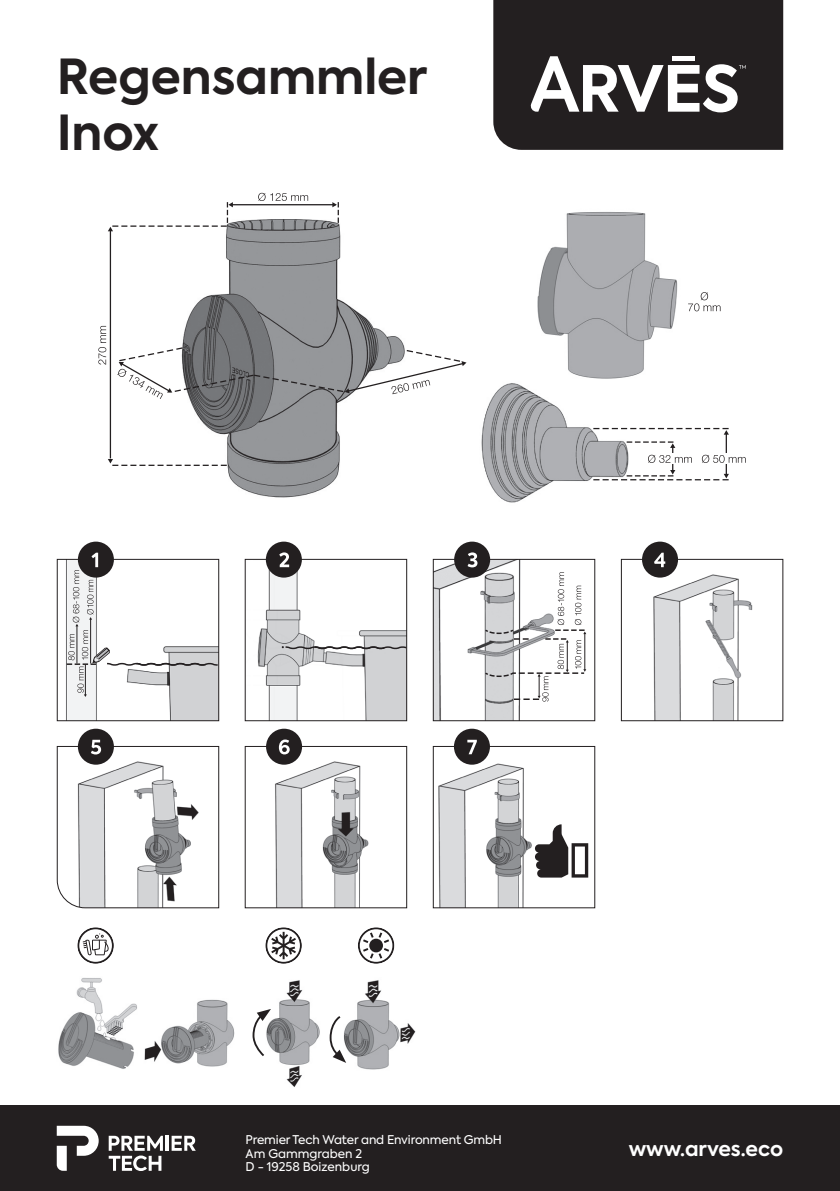
<style>
.page{position:relative;width:840px;height:1191px;background:#fff}
.page>*{position:absolute;margin:0;border:0;box-sizing:border-box;transform-origin:0 0}
.t1{font:700 48px/56px "Axiforma";color:#231f20}
.t2{font:700 20px "Axiforma";color:#fff}
.t3{font:12px/13.6px "Axiforma";letter-spacing:-.01em;color:#fff}
</style>
<div class="page">
<div style="left:0;top:1105px;width:839px;height:86px;background:#231f20"></div>
<hr style="left:166px;top:1135px;width:3px;height:15px;background:#fff">
<svg style="left:171px;top:1135px;width:25px;height:15px"></svg>
<svg style="left:57px;top:1125px;width:42px;height:45px"></svg>
<svg style="left:109px;top:1135px;width:54px;height:36px"></svg>
<div style="left:493px;top:0;width:289px;height:150px;background:#231f20"></div>
<svg style="left:530px;top:56px;width:215px;height:56px"></svg>
<img style="left:271px;top:980px;width:49px;height:107px">
<svg style="left:358px;top:927px;width:36px;height:36px"></svg>
<div style="left:369px;top:938px;width:14px;height:14px;background:#231f20;border-radius:50%"></div>
<svg style="left:265px;top:927px;width:37px;height:36px"></svg>
<img style="left:66px;top:561px;width:151px;height:158px">
<div style="left:57px;top:559px;width:162px;height:162px;border:1px solid #231f20"></div>
<img style="left:346px;top:980px;width:69px;height:90px">
<svg style="left:252px;top:1009px;width:19px;height:47px"></svg>
<svg style="left:329px;top:1016px;width:17px;height:47px"></svg>
<div style="left:78px;top:541px;width:36px;height:36px;background:#231f20;border-radius:50%"></div>
<svg style="left:67px;top:552px;width:152px;height:145px"></svg>
<img style="left:649px;top:561px;width:104px;height:158px">
<div style="left:620px;top:559px;width:162px;height:162px;border:1px solid #231f20"></div>
<div style="left:641px;top:541px;width:36px;height:36px;background:#231f20;border-radius:50%"></div>
<svg style="left:654px;top:552px;width:11px;height:15px"></svg>
<img style="left:271px;top:750px;width:98px;height:156px">
<div style="left:244px;top:746px;width:163px;height:162px;border:1px solid #231f20"></div>
<div style="left:266px;top:728px;width:36px;height:36px;background:#231f20;border-radius:50%"></div>
<svg style="left:279px;top:739px;width:10px;height:15px"></svg>
<img style="left:58px;top:978px;width:79px;height:91px">
<svg style="left:77px;top:927px;width:37px;height:36px"></svg>
<img style="left:144px;top:999px;width:90px;height:68px">
<div style="left:78px;top:728px;width:36px;height:36px;background:#231f20;border-radius:50%"></div>
<svg style="left:56px;top:739px;width:163px;height:169px"></svg>
<img style="left:257px;top:561px;width:148px;height:158px">
<div style="left:244px;top:559px;width:163px;height:162px;border:1px solid #231f20"></div>
<svg style="left:281px;top:645px;width:127px;height:5px"></svg>
<div style="left:266px;top:541px;width:36px;height:36px;background:#231f20;border-radius:50%"></div>
<svg style="left:279px;top:552px;width:10px;height:15px"></svg>
<img style="left:434px;top:561px;width:153px;height:158px">
<div style="left:432px;top:559px;width:163px;height:162px;border:1px solid #231f20"></div>
<svg style="left:484px;top:572px;width:102px;height:129px"></svg>
<div style="left:454px;top:541px;width:36px;height:36px;background:#231f20;border-radius:50%"></div>
<svg style="left:467px;top:552px;width:10px;height:15px"></svg>
<img style="left:438px;top:748px;width:137px;height:158px">
<div style="left:432px;top:746px;width:163px;height:162px;border:1px solid #231f20"></div>
<svg style="left:534px;top:824px;width:54px;height:53px"></svg>
<div style="left:453px;top:728px;width:36px;height:36px;background:#231f20;border-radius:50%"></div>
<svg style="left:467px;top:739px;width:9px;height:15px"></svg>
<img style="left:537px;top:212px;width:159px;height:167px">
<svg style="left:687px;top:292px;width:33px;height:19px"></svg>
<img style="left:182px;top:205px;width:222px;height:293px">
<hr style="left:110px;top:230px;width:1px;height:228px;background:#231f20">
<svg style="left:108px;top:459px;width:119px;height:7px"></svg>
<svg style="left:98px;top:326px;width:8px;height:38px"></svg>
<hr style="left:231px;top:204px;width:104px;height:1px;background:#231f20">
<svg style="left:108px;top:202px;width:125px;height:29px"></svg>
<svg style="left:332px;top:202px;width:7px;height:21px"></svg>
<svg style="left:258px;top:193px;width:50px;height:8px"></svg>
<svg style="left:117px;top:346px;width:349px;height:53px"></svg>
<img style="left:481px;top:383px;width:153px;height:120px">
<hr style="left:671px;top:445px;width:2px;height:26px;background:#231f20">
<svg style="left:626px;top:441px;width:49px;height:7px"></svg>
<hr style="left:725px;top:433px;width:1px;height:43px;background:#231f20">
<svg style="left:593px;top:428px;width:135px;height:7px"></svg>
<svg style="left:593px;top:470px;width:135px;height:10px"></svg>
<div style="left:644px;top:453px;width:51px;height:11px;background:#fff"></div>
<div style="left:698px;top:453px;width:50px;height:11px;background:#fff"></div>
<svg style="left:648px;top:455px;width:43px;height:8px"></svg>
<svg style="left:701px;top:455px;width:44px;height:8px"></svg>
<h1 class="t1" style="left:57px;top:49px;width:372px">Regensammler<br>Inox</h1>
<p class="t3" style="left:245px;top:1133px;width:258px">Premier Tech Water and Environment GmbH<br>Am Gammgraben 2<br>D - 19258 Boizenburg</p>
<h2 class="t2" style="left:628px;top:1135px;width:156px">www.arves.eco</h2>
</div>
